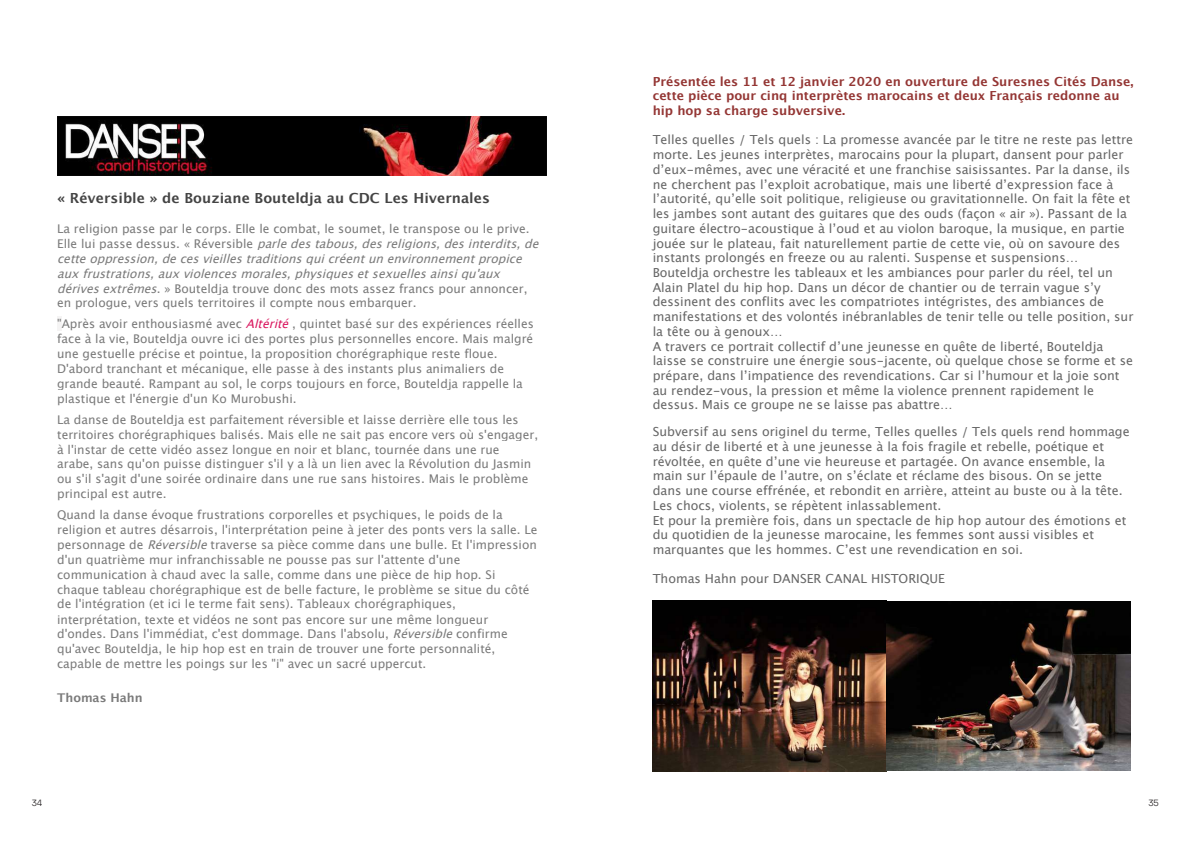
<style>
.page{position:relative;width:1191px;height:842px;background:#fff}
.page>*{position:absolute;margin:0;border:0;box-sizing:border-box;transform-origin:0 0}
.t1{font:700 13.9px "Lucida Grande";letter-spacing:.005em;color:#444}
.t2{font:12.5px/14.7px "Lucida Grande";color:#676767}
.t3{font:700 12.5px/14.8px "Lucida Grande";color:#943634}
.t4{font:12px/14.9px "Lucida Grande";color:#7a7a7a}
.t5{font:700 12px "Lucida Grande";color:#7a7a7a}
.t6{font:9px "Jeko";color:#231f20}
.s1{font-style:italic}
.s2{font-style:italic;color:#da1960}
</style>
<div class="page">
<img style="left:652px;top:601px;width:479px;height:170px">
<div style="left:57px;top:317px;width:5px;height:14px;background:#f5f4f4"></div>
<img style="left:57px;top:117px;width:489px;height:59px">
<p class="t1" style="left:57px;top:186px;width:434px">« Réversible » de Bouziane Bouteldja au CDC Les Hivernales</p>
<p class="t4" style="left:57px;top:221px;width:488px">La religion passe par le corps. Elle le combat, le soumet, le transpose ou le prive.<br>E l l e l u i p a s s e d e s s u s . « R é ve r s i b l e <span class="s1">parledestabous,desreligions,desinterdits,de cetteoppression,decesvieillestraditionsquicréentunenvironnementpropice auxfrustrations,auxviolencesmorales,physiquesetsexuellesainsiqu'aux dérivesextrêmes</span>. » Bouteldja trouve donc des mots assez francs pour annoncer, en prologue, vers quels territoires il compte nous embarquer.</p>
<p class="t4" style="left:57px;top:317px;width:478px">"Après avoir enthousiasmé avec <span class="s2">Altérité</span>, quintet basé sur des expériences réelles face à la vie, Bouteldja ouvre ici des portes plus personnelles encore. Mais malgré une gestuelle précise et pointue, la proposition chorégraphique reste floue.<br>D'abord tranchant et mécanique, elle passe à des instants plus animaliers de grande beauté. Rampant au sol, le corps toujours en force, Bouteldja rappelle la plastique et l'énergie d'un Ko Murobushi.</p>
<p class="t4" style="left:57px;top:412px;width:482px">La danse de Bouteldja est parfaitement réversible et laisse derrière elle tous les territoires chorégraphiques balisés. Mais elle ne sait pas encore vers où s'engager, à l'instar de cette vidéo assez longue en noir et blanc, tournée dans une rue arabe, sans qu'on puisse distinguer s'il y a là un lien avec la Révolution du Jasmin ou s'il s'agit d'une soirée ordinaire dans une rue sans histoires. Mais le problème principal est autre.</p>
<p class="t4" style="left:57px;top:507px;width:482px">Quand la danse évoque frustrations corporelles et psychiques, le poids de la religion et autres désarrois, l'interprétation peine à jeter des ponts vers la salle. Le personnage de <span class="s1">Réversible</span>traverse sa pièce comme dans une bulle. Et l'impression d'un quatrième mur infranchissable ne pousse pas sur l'attente d'une communication à chaud avec la salle, comme dans une pièce de hip hop. Si chaque tableau chorégraphique est de belle facture, le problème se situe du côté de l'intégration (et ici le terme fait sens). Tableaux chorégraphiques, interprétation, texte et vidéos ne sont pas encore sur une même longueur d'ondes. Dans l'immédiat, c'est dommage. Dans l'absolu, <span class="s1">Réversible</span>confirme qu'avec Bouteldja, le hip hop est en train de trouver une forte personnalité, capable de mettre les poings sur les "i" avec un sacré uppercut.</p>
<p class="t5" style="left:57px;top:688px;width:87px">Thomas Hahn</p>
<p class="t3" style="left:652px;top:74px;width:482px">Présentée les 11 et 12 janvier 2020 en ouverture de Suresnes Cités Danse, cette pièce pour cinq interprètes marocains et deux Français redonne au hip hop sa charge subversive.</p>
<p class="t2" style="left:652px;top:133px;width:482px">Telles quelles / Tels quels : La promesse avancée par le titre ne reste pas lettre morte. Les jeunes interprètes, marocains pour la plupart, dansent pour parler d’eux-mêmes, avec une véracité et une franchise saisissantes. Par la danse, ils ne cherchent pas l’exploit acrobatique, mais une liberté d’expression face à l’autorité, qu’elle soit politique, religieuse ou gravitationnelle. On fait la fête et les jambes sont autant des guitares que des ouds (façon « air »). Passant de la guitare électro-acoustique à l’oud et au violon baroque, la musique, en partie jouée sur le plateau, fait naturellement partie de cette vie, où on savoure des instants prolongés en freeze ou au ralenti. Suspense et suspensions… Bouteldja orchestre les tableaux et les ambiances pour parler du réel, tel un Alain Platel du hip hop. Dans un décor de chantier ou de terrain vague s’y dessinent des conflits avec les compatriotes intégristes, des ambiances de manifestations et des volontés inébranlables de tenir telle ou telle position, sur la tête ou à genoux…<br>A travers ce portrait collectif d’une jeunesse en quête de liberté, Bouteldja laisse se construire une énergie sous-jacente, où quelque chose se forme et se prépare, dans l’impatience des revendications. Car si l’humour et la joie sont au rendez-vous, la pression et même la violence prennent rapidement le dessus. Mais ce groupe ne se laisse pas abattre…</p>
<p class="t2" style="left:652px;top:424px;width:478px">Subversif au sens originel du terme, Telles quelles / Tels quels rend hommage au désir de liberté et à une jeunesse à la fois fragile et rebelle, poétique et révoltée, en quête d’une vie heureuse et partagée. On avance ensemble, la main sur l’épaule de l’autre, on s’éclate et réclame des bisous. On se jette dans une course effrénée, et rebondit en arrière, atteint au buste ou à la tête.<br>Les chocs, violents, se répètent inlassablement.<br>Et pour la première fois, dans un spectacle de hip hop autour des émotions et du quotidien de la jeunesse marocaine, les femmes sont aussi visibles et marquantes que les hommes. C’est une revendication en soi.</p>
<p class="t2" style="left:652px;top:572px;width:294px">Thomas Hahn pour DANSER CANAL HISTORIQUE</p>
<p class="t6" style="left:32px;top:798px;width:12px">34</p>
<p class="t6" style="left:1148px;top:798px;width:12px">35</p>
</div>
